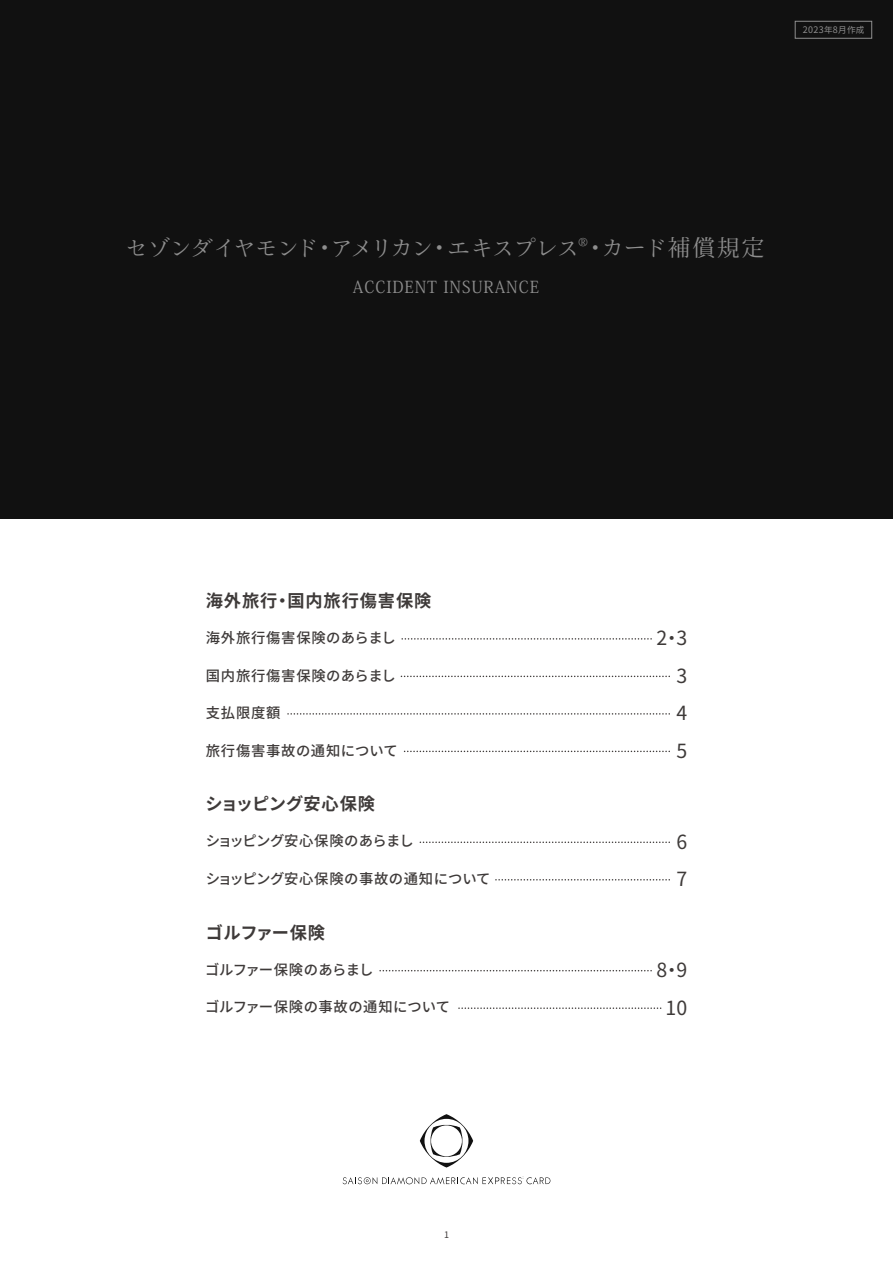
<style>
.page{position:relative;width:893px;height:1263px;background:#fff}
.page>*{position:absolute;margin:0;border:0;box-sizing:border-box;transform-origin:0 0}
.t1{font:22.5px "Ryo Text Plus N";letter-spacing:-.04em;color:#8e8e8e}
.t2{font:19.5px/37.5px "Kinto Sans";color:#3e3a39;text-align:justify}
.t3{font:700 18px "Kinto Sans";letter-spacing:.05em;color:#3e3a39}
.t4{font:700 18px "Kinto Sans";letter-spacing:-.025em;color:#3e3a39}
.t5{font:700 18px "Kinto Sans";letter-spacing:.005em;color:#3e3a39}
.t6{font:16.5px "Ryo Text Plus N";letter-spacing:.05em;color:#8e8e8e}
.t7{font:500 15px "Kinto Sans";letter-spacing:.015em;color:#3e3a39}
.t8{font:500 15px "Kinto Sans";letter-spacing:.04em;color:#3e3a39}
.t9{font:500 15px "Kinto Sans";letter-spacing:-.04em;color:#3e3a39}
.t10{font:500 15px "Kinto Sans";letter-spacing:.035em;color:#3e3a39}
.t11{font:500 15px "Kinto Sans";letter-spacing:-.035em;color:#3e3a39}
.t12{font:9px "Kinto Sans";letter-spacing:.03em;color:#8e8e8e}
.t13{font:9px "Kinto Sans";color:#3e3a39}
</style>
<div class="page">
<div style="left:0;top:0;width:893px;height:519px;background:#111"></div>
<div style="left:795px;top:21px;width:77px;height:17px;border:1px solid #8e8e8e"></div>
<svg style="left:420px;top:1114px;width:53px;height:53px"></svg>
<svg style="left:343px;top:1177px;width:207px;height:7px"></svg>
<svg style="left:401px;top:638px;width:250px;height:2px"></svg>
<svg style="left:401px;top:676px;width:268px;height:1px"></svg>
<svg style="left:287px;top:713px;width:382px;height:2px"></svg>
<svg style="left:403px;top:751px;width:266px;height:1px"></svg>
<svg style="left:419px;top:841px;width:250px;height:2px"></svg>
<svg style="left:495px;top:879px;width:174px;height:1px"></svg>
<svg style="left:379px;top:970px;width:272px;height:1px"></svg>
<svg style="left:458px;top:1007px;width:203px;height:2px"></svg>
<p class="t12" style="left:803px;top:25px;width:63px">2023年8⽉作成</p>
<h1 class="t1" style="left:126px;top:234px;width:640px">セゾンダイヤモンド・アメリカン・エキスプレス<sup>®</sup>・カード補償規定</h1>
<p class="t6" style="left:353px;top:277px;width:188px">ACCIDENT INSURANCE</p>
<p class="t3" style="left:206px;top:590px;width:227px">海外旅⾏・国内旅⾏傷害保険</p>
<p class="t8" style="left:206px;top:629px;width:192px">海外旅⾏傷害保険のあらまし</p>
<p class="t8" style="left:206px;top:666px;width:192px">国内旅⾏傷害保険のあらまし</p>
<p class="t7" style="left:206px;top:704px;width:76px">⽀払限度額</p>
<p class="t10" style="left:206px;top:741px;width:193px">旅⾏傷害事故の通知について</p>
<p class="t4" style="left:206px;top:793px;width:171px">ショッピング安⼼保険</p>
<p class="t9" style="left:206px;top:832px;width:210px">ショッピング安⼼保険のあらまし</p>
<p class="t7" style="left:206px;top:870px;width:286px">ショッピング安⼼保険の事故の通知について</p>
<p class="t5" style="left:206px;top:922px;width:121px">ゴルファー保険</p>
<p class="t11" style="left:205px;top:961px;width:170px">ゴルファー保険のあらまし</p>
<p class="t7" style="left:205px;top:998px;width:246px">ゴルファー保険の事故の通知について</p>
<p class="t13" style="left:444px;top:1230px;width:6px">1</p>
<h2 class="t2" style="left:676px;top:620px;width:12px;text-indent:-20px">2・3<br>3<br>4<br>5</h2>
<h2 class="t2" style="left:676px;top:823px;width:12px">6<br>7</h2>
<h2 class="t2" style="left:657px;top:951px;width:32px;text-align:center">8・9<br>10</h2>
</div>
